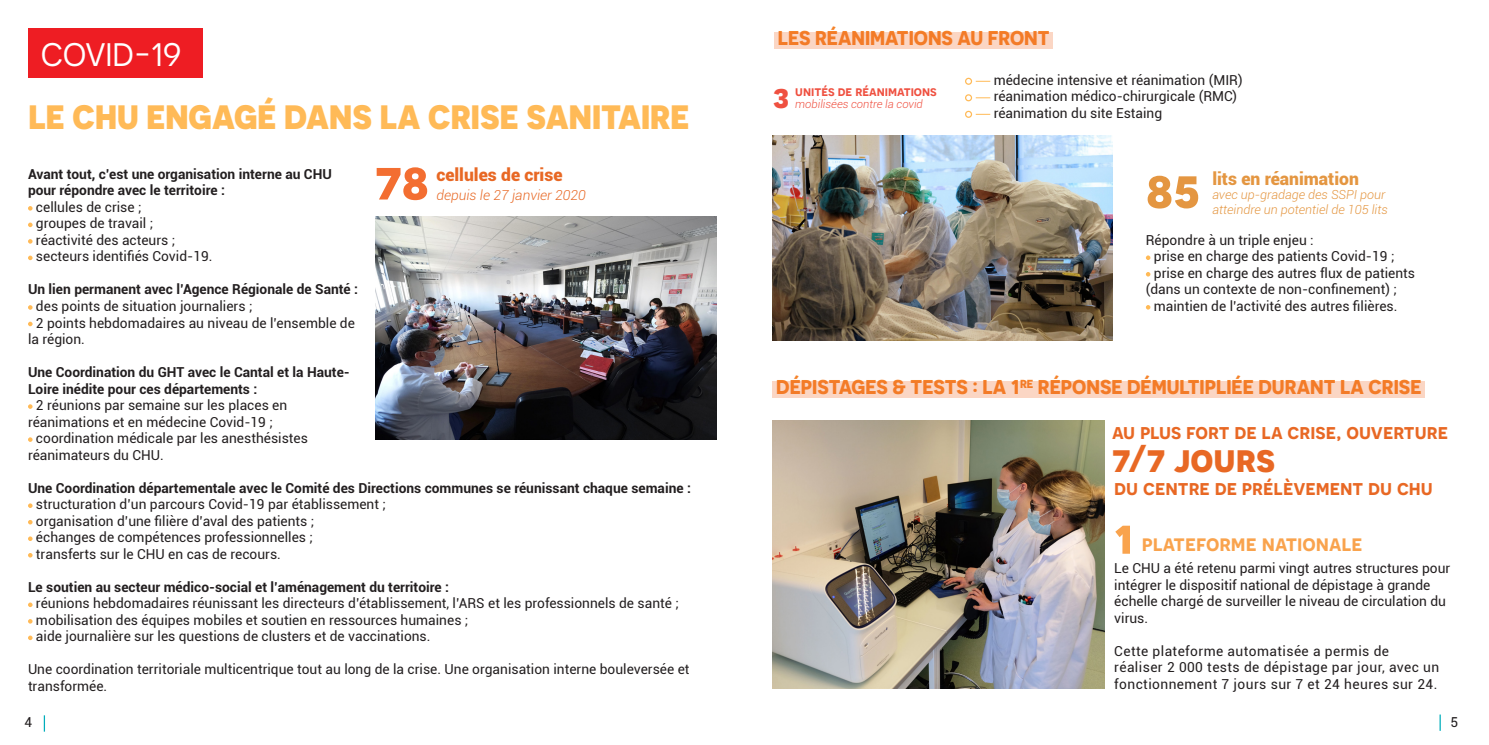
<style>
.page{position:relative;width:1489px;height:745px;background:#fff}
.page>*{position:absolute;margin:0;border:0;box-sizing:border-box;transform-origin:0 0}
.t1{font:700 56.25px "Novecentosans";color:#f36e31}
.t2{font:700 56.25px "Novecentosans";color:#e49641}
.t3{font:700 50px "Novecentosans";color:#f9a34d}
.t4{font:700 38.75px "Novecentosans";color:#e86824}
.t5{font:800 33.75px "Novecentosans";color:#ffba57}
.t6{font:700 33.75px "Novecentosans";color:#ef5040}
.t7{font:32.5px "Novecentosans";color:#fff}
.t8{font:600 22.5px "Novecentosans";color:#f9a34d}
.t9{font:600 21.25px "Novecentosans";color:#e86824}
.t10{font:700 20px "Novecentosans";color:#f58229}
.t11{font:900 17.5px "Roboto";color:#e49641}
.t12{font:900 17.5px "Roboto";color:#e86824}
.t13{font:13.75px/16.5px "Roboto";color:#231f20}
.t14{font:700 13.75px/16.5px "Roboto";color:#231f20}
.t15{font:13.75px/16.5px "Roboto";letter-spacing:.03em;color:#231f20}
.t16{font:italic 300 13.75px "Roboto";color:#e86824}
.t17{font:600 13.75px "Novecentosans";color:#ef5040}
.t18{font:italic 300 12.5px/15px "Roboto";color:#e49641}
.t19{font:italic 300 11.25px "Roboto";color:#ef5040}
</style>
<div class="page">
<svg style="left:1439px;top:714px;width:1px;height:16px"></svg>
<svg style="left:44px;top:715px;width:1px;height:16px"></svg>
<div style="left:28px;top:28px;width:175px;height:50px;background:#ee1d23"></div>
<svg style="left:28px;top:206px;width:5px;height:4px"></svg>
<svg style="left:28px;top:222px;width:5px;height:5px"></svg>
<svg style="left:28px;top:239px;width:5px;height:4px"></svg>
<svg style="left:28px;top:255px;width:5px;height:5px"></svg>
<svg style="left:28px;top:305px;width:5px;height:4px"></svg>
<svg style="left:28px;top:321px;width:5px;height:5px"></svg>
<svg style="left:28px;top:404px;width:5px;height:4px"></svg>
<svg style="left:28px;top:437px;width:5px;height:4px"></svg>
<svg style="left:28px;top:503px;width:5px;height:4px"></svg>
<svg style="left:28px;top:520px;width:5px;height:4px"></svg>
<svg style="left:28px;top:536px;width:5px;height:4px"></svg>
<svg style="left:28px;top:553px;width:5px;height:4px"></svg>
<svg style="left:28px;top:602px;width:5px;height:4px"></svg>
<svg style="left:28px;top:619px;width:5px;height:4px"></svg>
<svg style="left:28px;top:635px;width:5px;height:4px"></svg>
<img style="left:375px;top:216px;width:341px;height:223px">
<div style="left:774px;top:32px;width:278px;height:17px;background:#fbd6c4"></div>
<div style="left:772px;top:381px;width:652px;height:17px;background:#fbd6c4"></div>
<div style="left:964px;top:78px;width:8px;height:7px;border:1px solid #ffba57;border-radius:50%"></div>
<svg style="left:975px;top:81px;width:15px;height:1px"></svg>
<div style="left:964px;top:94px;width:8px;height:7px;border:1px solid #ffba57;border-radius:50%"></div>
<svg style="left:975px;top:97px;width:15px;height:1px"></svg>
<div style="left:964px;top:111px;width:8px;height:7px;border:1px solid #ffba57;border-radius:50%"></div>
<svg style="left:975px;top:114px;width:15px;height:1px"></svg>
<img style="left:772px;top:135px;width:340px;height:205px">
<img style="left:772px;top:420px;width:332px;height:268px">
<svg style="left:1145px;top:255px;width:5px;height:5px"></svg>
<svg style="left:1145px;top:272px;width:5px;height:4px"></svg>
<svg style="left:1145px;top:305px;width:5px;height:4px"></svg>
<p class="t7" style="left:41px;top:36px;width:142px">COVID-19</p>
<p class="t5" style="left:28px;top:96px;width:662px">LE CHU ENGAGÉ DANS LA CRISE SANITAIRE</p>
<p class="t10" style="left:777px;top:25px;width:273px">LES RÉANIMATIONS AU FRONT</p>
<p class="t17" style="left:795px;top:83px;width:143px">unités de réanimations</p>
<p class="t6" style="left:772px;top:75px;width:18px">3</p>
<p class="t19" style="left:795px;top:96px;width:129px">mobilisées contre la covid</p>
<p class="t13" style="left:993px;top:71px;width:250px">médecine intensive et réanimation (MIR)</p>
<p class="t13" style="left:993px;top:88px;width:245px">réanimation médico-chirurgicale (RMC)</p>
<p class="t13" style="left:993px;top:104px;width:170px">réanimation du site Estaing</p>
<p class="t1" style="left:375px;top:145px;width:55px">78</p>
<p class="t2" style="left:1145px;top:153px;width:56px">85</p>
<p class="t12" style="left:436px;top:162px;width:128px">cellules de crise</p>
<p class="t11" style="left:1212px;top:166px;width:148px">lits en réanimation</p>
<p class="t16" style="left:436px;top:185px;width:151px">depuis le 27 janvier 2020</p>
<p class="t18" style="left:1212px;top:187px;width:177px">avec up-gradage des SSPI pour atteindre un potentiel de 105 lits</p>
<p class="t14" style="left:28px;top:165px;width:305px">Avant tout, c’est une organisation interne au CHU</p>
<p class="t14" style="left:28px;top:181px;width:198px">pour répondre avec le territoire :</p>
<p class="t13" style="left:36px;top:198px;width:107px">cellules de crise ;</p>
<p class="t13" style="left:36px;top:214px;width:119px">groupes de travail ;</p>
<p class="t13" style="left:36px;top:231px;width:141px">réactivité des acteurs ;</p>
<p class="t13" style="left:36px;top:247px;width:178px">secteurs identifiés Covid-19.</p>
<p class="t14" style="left:28px;top:280px;width:331px">Un lien permanent avec l’Agence Régionale de Santé :</p>
<p class="t13" style="left:36px;top:297px;width:218px">des points de situation journaliers ;</p>
<p class="t13" style="left:28px;top:313px;width:328px;text-indent:8px">2 points hebdomadaires au niveau de l’ensemble de la région.</p>
<p class="t14" style="left:28px;top:363px;width:323px">Une Coordination du GHT avec le Cantal et la Haute-<br>Loire inédite pour ces départements :</p>
<p class="t13" style="left:28px;top:396px;width:261px;text-indent:8px">2 réunions par semaine sur les places en réanimations et en médecine Covid-19 ;</p>
<p class="t13" style="left:28px;top:429px;width:281px;text-indent:8px">coordination médicale par les anesthésistes réanimateurs du CHU.</p>
<p class="t14" style="left:28px;top:478px;width:664px">Une Coordination départementale avec le Comité des Directions communes se réunissant chaque semaine :</p>
<p class="t13" style="left:36px;top:495px;width:351px">structuration d’un parcours Covid-19 par établissement ;</p>
<p class="t13" style="left:36px;top:511px;width:280px">organisation d’une filière d’aval des patients ;</p>
<p class="t13" style="left:36px;top:528px;width:278px">échanges de compétences professionnelles ;</p>
<p class="t13" style="left:36px;top:544px;width:246px">transferts sur le CHU en cas de recours.</p>
<p class="t14" style="left:28px;top:577px;width:422px">Le soutien au secteur médico-social et l’aménagement du territoire :</p>
<p class="t13" style="left:36px;top:594px;width:644px">réunions hebdomadaires réunissant les directeurs d’établissement, l’ARS et les professionnels de santé ;</p>
<p class="t13" style="left:36px;top:610px;width:434px">mobilisation des équipes mobiles et soutien en ressources humaines ;</p>
<p class="t13" style="left:36px;top:627px;width:396px">aide journalière sur les questions de clusters et de vaccinations.</p>
<p class="t13" style="left:28px;top:660px;width:663px">Une coordination territoriale multicentrique tout au long de la crise. Une organisation interne bouleversée et transformée.</p>
<p class="t13" style="left:1145px;top:231px;width:169px">Répondre à un triple enjeu :</p>
<p class="t13" style="left:1153px;top:247px;width:242px">prise en charge des patients Covid-19 ;</p>
<p class="t13" style="left:1145px;top:264px;width:270px;text-indent:8px">prise en charge des autres flux de patients (dans un contexte de non-confinement) ;</p>
<p class="t13" style="left:1153px;top:297px;width:245px">maintien de l’activité des autres filières.</p>
<p class="t10" style="left:776px;top:374px;width:646px">DÉPISTAGES &amp; TESTS : LA 1<sup>RE</sup> RÉPONSE DÉMULTIPLIÉE DURANT LA CRISE</p>
<p class="t9" style="left:1112px;top:418px;width:337px">au plus fort de la crise, ouverture</p>
<p class="t4" style="left:1112px;top:434px;width:165px">7/7 jours</p>
<p class="t9" style="left:1114px;top:475px;width:320px">du centre de prélèvement du chu</p>
<p class="t3" style="left:1114px;top:505px;width:20px">1</p>
<p class="t8" style="left:1141px;top:529px;width:222px">plateforme nationale</p>
<p class="t13" style="left:1114px;top:559px;width:337px">Le CHU a été retenu parmi vingt autres structures pour intégrer le dispositif national de dépistage à grande échelle chargé de surveiller le niveau de circulation du virus.</p>
<p class="t15" style="left:1114px;top:641px;width:326px">Cette plateforme automatisée a permis de réaliser 2 000 tests de dépistage par jour, avec un fonctionnement 7 jours sur 7 et 24 heures sur 24.</p>
<p class="t13" style="left:25px;top:712px;width:9px">4</p>
<p class="t13" style="left:1450px;top:713px;width:9px">5</p>
</div>
